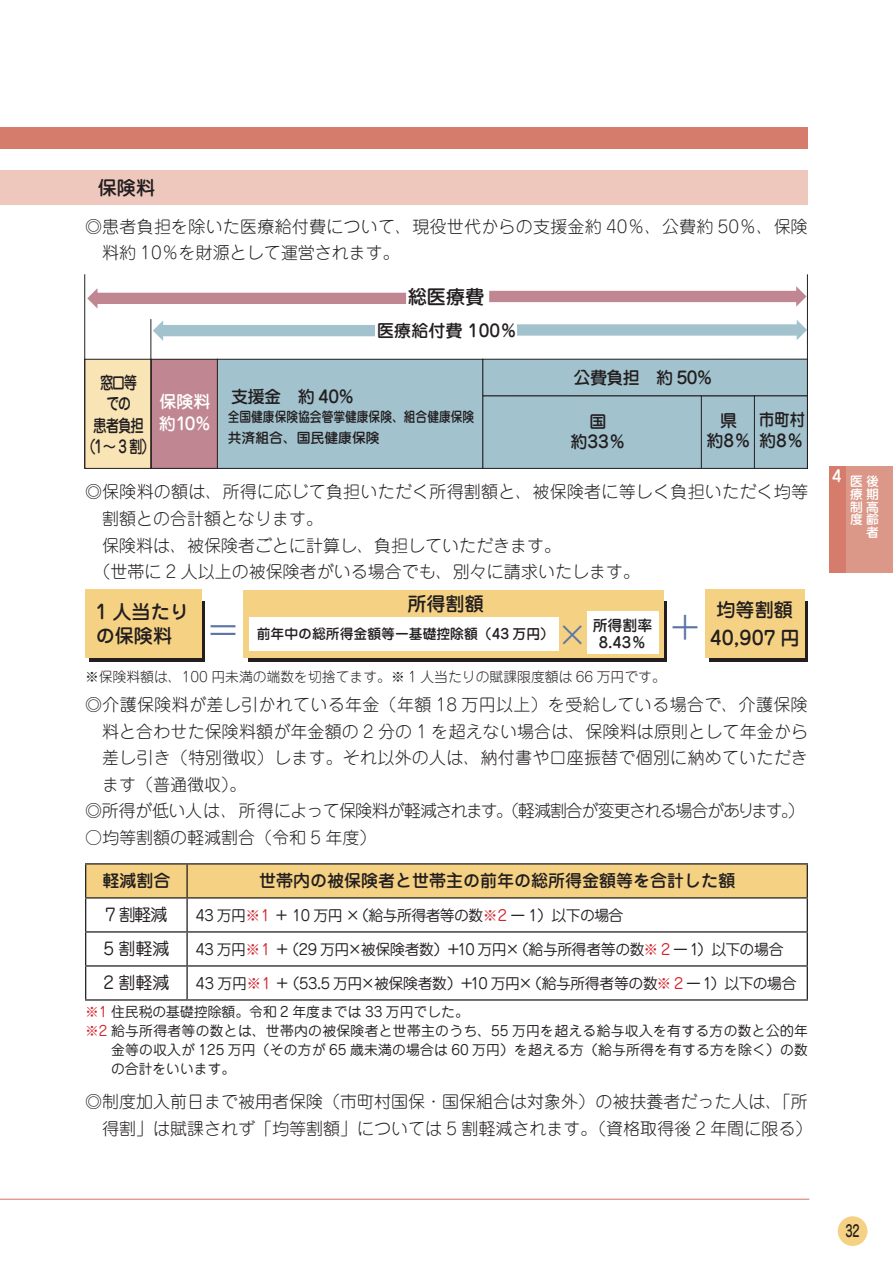
<style>
.page{position:relative;width:893px;height:1263px;background:#fff}
.page>*{position:absolute;margin:0;border:0;box-sizing:border-box;transform-origin:0 0}
.t1{font:34.05px "Koz Go Pr 6 N";color:#5b76a5}
.t2{font:29.7px "Koz Go Pr 6 N";color:#5b76a5}
.t3{font:500 19.2px/23.4px "Jun 34 Pro";color:#231f20}
.t4{font:300 16.95px/26.5px "Jun 101 Pro";color:#231f20}
.t5{font:500 16.95px/20.7px "Jun 34 Pro";color:#231f20;text-align:center}
.t6{font:300 16.95px "Jun 101 Pro";letter-spacing:-.055em;color:#231f20}
.t7{font:300 16.95px "Jun 101 Pro";letter-spacing:.02em;color:#231f20}
.t8{font:500 16.95px/21.3px "Jun 34 Pro";letter-spacing:-.1em;color:#231f20;text-align:center;scale:.79 1}
.t9{font:16.95px "Jun 201 Pro";color:#231f20}
.t10{font:500 16.95px "Jun 34 Pro";color:#fff}
.t11{font:500 16.95px/20.7px "Jun 34 Pro";color:#231f20;scale:.9 1}
.t12{font:500 16.05px "Jun 34 Pro";color:#231f20;scale:.71 1}
.t13{font:500 15.9px "Jun 34 Pro";color:#fff}
.t14{font:14.85px "Jun 201 Pro";letter-spacing:-.04em;color:#231f20}
.t15{font:500 14.85px/17px "Jun 34 Pro";color:#231f20;text-align:center}
.t16{font:13.8px "Jun 201 Pro";letter-spacing:.015em;color:#231f20}
.t17{font:300 13.8px "Jun 101 Pro";color:#231f20}
.t18{font:500 13.8px/21.3px "Jun 34 Pro";color:#231f20;scale:.85 1}
.t19{font:500 13.8px "Jun 34 Pro";color:#231f20}
.t20{font:500 12.75px/12.8px "Jun 34 Pro";color:#fff;text-align:justify}
.s1{color:#d1232a}
</style>
<div class="page">
<div style="left:838px;top:1216px;width:29px;height:30px;background:#f5d283;border-radius:50%"></div>
<div style="left:0;top:170px;width:85px;height:35px;background:#eec8bd"></div>
<div style="left:85px;top:170px;width:723px;height:35px;background:#eec8bd"></div>
<div style="left:483px;top:359px;width:324px;height:37px;background:#a2c2ce"></div>
<div style="left:482px;top:359px;width:326px;height:37px;border:1px solid #231f20"></div>
<div style="left:754px;top:396px;width:53px;height:72px;background:#a2c2ce"></div>
<div style="left:754px;top:395px;width:54px;height:74px;border:1px solid #231f20"></div>
<div style="left:701px;top:396px;width:53px;height:72px;background:#a2c2ce"></div>
<div style="left:701px;top:395px;width:54px;height:74px;border:1px solid #231f20"></div>
<div style="left:483px;top:396px;width:218px;height:72px;background:#a2c2ce"></div>
<div style="left:482px;top:395px;width:220px;height:74px;border:1px solid #231f20"></div>
<div style="left:217px;top:359px;width:266px;height:109px;background:#a2c2ce"></div>
<div style="left:217px;top:359px;width:266px;height:110px;border:1px solid #231f20"></div>
<div style="left:151px;top:359px;width:66px;height:109px;background:#c08691"></div>
<div style="left:151px;top:359px;width:67px;height:110px;border:1px solid #231f20"></div>
<div style="left:85px;top:359px;width:66px;height:109px;background:#f9e4b5"></div>
<div style="left:84px;top:359px;width:68px;height:110px;border:1px solid #231f20"></div>
<svg style="left:87px;top:288px;width:319px;height:21px"></svg>
<svg style="left:489px;top:286px;width:317px;height:21px"></svg>
<svg style="left:153px;top:320px;width:222px;height:21px"></svg>
<svg style="left:517px;top:320px;width:290px;height:20px"></svg>
<hr style="left:807px;top:274px;width:1px;height:194px;background:#231f20">
<hr style="left:150px;top:319px;width:1px;height:149px;background:#231f20">
<hr style="left:84px;top:274px;width:1px;height:194px;background:#231f20">
<svg style="left:248px;top:601px;width:418px;height:60px;background:#584c39"></svg>
<div style="left:243px;top:590px;width:420px;height:67px;background:#f5d283"></div>
<div style="left:249px;top:617px;width:309px;height:34px;background:#fff"></div>
<div style="left:587px;top:611px;width:72px;height:43px;background:#fff"></div>
<div style="left:89px;top:601px;width:116px;height:60px;background:#231f20"></div>
<div style="left:709px;top:601px;width:99px;height:60px;background:linear-gradient(to right,#231f20,#231f20)"></div>
<div style="left:86px;top:864px;width:721px;height:33px;background:#f5d283"></div>
<hr style="left:85px;top:863px;width:102px;height:1px;background:#231f20">
<hr style="left:85px;top:864px;width:1px;height:33px;background:#231f20">
<hr style="left:187px;top:863px;width:621px;height:1px;background:#231f20">
<hr style="left:186px;top:864px;width:2px;height:33px;background:#231f20">
<hr style="left:807px;top:864px;width:1px;height:33px;background:#231f20">
<hr style="left:85px;top:897px;width:102px;height:1px;background:#231f20">
<hr style="left:187px;top:897px;width:621px;height:1px;background:#231f20">
<hr style="left:85px;top:898px;width:1px;height:33px;background:#231f20">
<hr style="left:186px;top:898px;width:2px;height:33px;background:#231f20">
<hr style="left:807px;top:898px;width:1px;height:33px;background:#231f20">
<hr style="left:85px;top:931px;width:102px;height:1px;background:#231f20">
<hr style="left:85px;top:932px;width:1px;height:33px;background:#231f20">
<hr style="left:187px;top:931px;width:621px;height:1px;background:#231f20">
<hr style="left:186px;top:932px;width:2px;height:33px;background:#231f20">
<hr style="left:807px;top:932px;width:1px;height:33px;background:#231f20">
<hr style="left:85px;top:965px;width:102px;height:1px;background:#231f20">
<hr style="left:85px;top:966px;width:1px;height:33px;background:#231f20">
<hr style="left:187px;top:965px;width:621px;height:1px;background:#231f20">
<hr style="left:186px;top:966px;width:2px;height:33px;background:#231f20">
<hr style="left:807px;top:966px;width:1px;height:33px;background:#231f20">
<hr style="left:85px;top:999px;width:102px;height:1px;background:#231f20">
<hr style="left:187px;top:999px;width:621px;height:1px;background:#231f20">
<div style="left:85px;top:590px;width:116px;height:68px;background:#f5d283"></div>
<div style="left:705px;top:590px;width:99px;height:68px;background:#f5d283"></div>
<div style="left:0;top:128px;width:808px;height:21px;background:#d57c6c"></div>
<hr style="left:0;top:1199px;width:809px;height:1px;background:#d57c6c">
<div style="left:829px;top:466px;width:18px;height:107px;background:#d57c6c"></div>
<div style="left:847px;top:466px;width:46px;height:107px;background:#db9889"></div>
<p class="t3" style="left:98px;top:174px;width:59px">保険料</p>
<p class="t4" style="left:102px;top:211px;width:707px;text-indent:-17px">◎患者負担を除いた医療給付費について、現役世代からの支援金約 40％、公費約 50％、保険料約 10％を財源として運営されます。</p>
<p class="t8" style="left:83px;top:370px;width:93px">窓口等<br>での<br>患者負担（1〜3 割）</p>
<p class="t10" style="left:159px;top:388px;width:53px">保険料</p>
<p class="t10" style="left:159px;top:410px;width:54px">約10％</p>
<p class="t5" style="left:231px;top:384px;width:125px">支援金　約 40％</p>
<p class="t3" style="left:408px;top:283px;width:78px">総医療費</p>
<p class="t5" style="left:377px;top:318px;width:141px">医療給付費 100％</p>
<p class="t5" style="left:574px;top:365px;width:141px">公費負担　約 50％</p>
<p class="t18" style="left:228px;top:405px;width:292px">全国健康保険協会管掌健康保険、組合健康保険共済組合、国民健康保険</p>
<p class="t5" style="left:570px;top:409px;width:57px">国約33％</p>
<p class="t5" style="left:706px;top:408px;width:46px">県約8％</p>
<p class="t11" style="left:759px;top:407px;width:53px">市町村約8％</p>
<p class="t4" style="left:85px;top:477px;width:724px">◎保険料の額は、所得に応じて負担いただく所得割額と、被保険者に等しく負担いただく均等</p>
<p class="t4" style="left:102px;top:503px;width:223px">割額との合計額となります。</p>
<p class="t4" style="left:102px;top:530px;width:461px">保険料は、被保険者ごとに計算し、負担していただきます。</p>
<p class="t4" style="left:94px;top:556px;width:548px">（世帯に 2 人以上の被保険者がいる場合でも、別々に請求いたします。</p>
<p class="t3" style="left:407px;top:590px;width:78px">所得割額</p>
<p class="t19" style="left:257px;top:622px;width:299px">前年中の総所得金額等ー基礎控除額（43 万円）</p>
<p class="t15" style="left:593px;top:615px;width:61px">所得割率<br>8.43％</p>
<p class="t3" style="left:96px;top:598px;width:95px">1 人当たりの保険料</p>
<p class="t3" style="left:710px;top:593px;width:91px;line-height:28.7px;text-align:center">均等割額<br>40,907 円</p>
<h1 class="t1" style="left:206px;top:611px;width:36px">＝</h1>
<h2 class="t2" style="left:557px;top:618px;width:31px">×</h2>
<h1 class="t1" style="left:668px;top:608px;width:36px">＋</h1>
<p class="t17" style="left:85px;top:665px;width:582px">※保険料額は、100 円未満の端数を切捨てます。※ 1 人当たりの賦課限度額は 66 万円です。</p>
<p class="t7" style="left:85px;top:691px;width:724px">◎介護保険料が差し引かれている年金（年額 18 万円以上）を受給している場合で、介護保険</p>
<p class="t4" style="left:102px;top:716px;width:708px">料と合わせた保険料額が年金額の 2 分の 1 を超えない場合は、保険料は原則として年金から</p>
<p class="t4" style="left:102px;top:742px;width:707px">差し引き（特別徴収）します。それ以外の人は、納付書や口座振替で個別に納めていただき</p>
<p class="t4" style="left:102px;top:769px;width:146px">ます（普通徴収）。</p>
<p class="t6" style="left:85px;top:797px;width:721px">◎所得が低い人は、所得によって保険料が軽減されます。（軽減割合が変更される場合があります。）</p>
<p class="t4" style="left:85px;top:822px;width:301px">○均等割額の軽減割合（令和 5 年度）　</p>
<p class="t5" style="left:102px;top:869px;width:70px">軽減割合</p>
<p class="t5" style="left:259px;top:869px;width:478px">世帯内の被保険者と世帯主の前年の総所得金額等を合計した額</p>
<p class="t9" style="left:105px;top:901px;width:64px">7 割軽減</p>
<p class="t14" style="left:196px;top:903px;width:429px">43 万円<span class="s1">※1</span> ＋ 10 万円 ×（給与所得者等の数<span class="s1">※2</span> ー 1）以下の場合</p>
<p class="t9" style="left:103px;top:935px;width:67px">5 割軽減</p>
<p class="t14" style="left:196px;top:937px;width:589px">43 万円<span class="s1">※1</span> ＋（29 万円×被保険者数）+10 万円×（給与所得者等の数<span class="s1">※ 2</span> ー1）以下の場合</p>
<p class="t9" style="left:103px;top:969px;width:67px">2 割軽減</p>
<p class="t14" style="left:196px;top:971px;width:602px">43 万円<span class="s1">※1</span> ＋（53.5 万円×被保険者数）+10 万円×（給与所得者等の数<span class="s1">※ 2</span> ー1）以下の場合</p>
<p class="t16" style="left:85px;top:1001px;width:385px"><span class="s1">※1</span> 住民税の基礎控除額。令和 2 年度までは 33 万円でした。</p>
<p class="t16" style="left:85px;top:1020px;width:724px"><span class="s1">※2</span> 給与所得者等の数とは、世帯内の被保険者と世帯主のうち、55 万円を超える給与収入を有する方の数と公的年</p>
<p class="t16" style="left:111px;top:1039px;width:698px">金等の収入が 125 万円（その方が 65 歳未満の場合は 60 万円）を超える方（給与所得を有する方を除く）の数</p>
<p class="t16" style="left:111px;top:1058px;width:126px">の合計をいいます。</p>
<p class="t4" style="left:85px;top:1087px;width:729px;text-align:right">◎制度加入前日まで被用者保険（市町村国保・国保組合は対象外）の被扶養者だった人は、「所得割」は賦課されず「均等割額」については 5 割軽減されます。（資格取得後 2 年間に限る）</p>
<p class="t13" style="left:832px;top:464px;width:32px">4 <sub>医</sub></p>
<p class="t20" style="left:850px;top:486px;width:30px">療期制高度齢</p>
<p class="t20" style="left:866px;top:473px;width:14px">後</p>
<p class="t20" style="left:866px;top:525px;width:14px">者</p>
<p class="t12" style="left:845px;top:1218px;width:22px">32</p>
</div>
